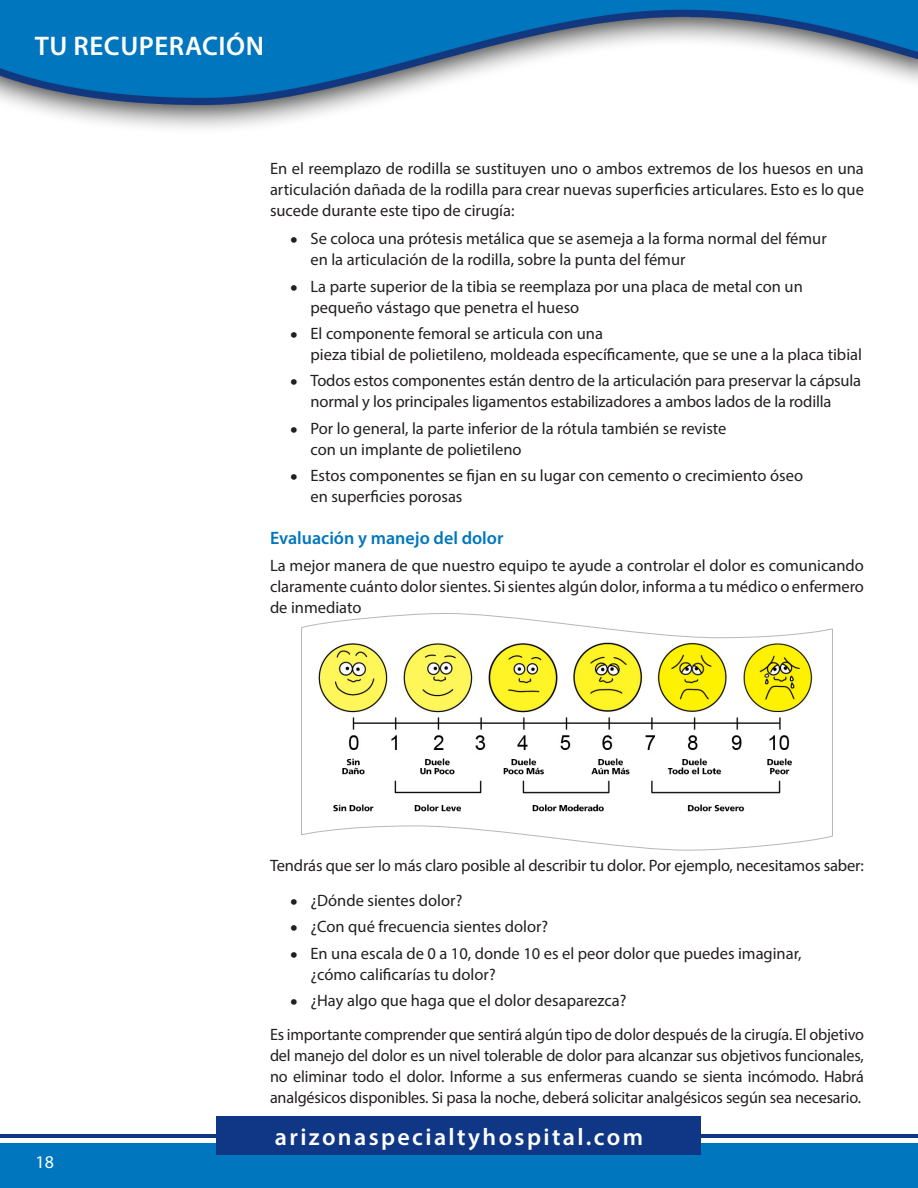
<style>
.page{position:relative;width:918px;height:1188px;background:#fff}
.page>*{position:absolute;margin:0;border:0;box-sizing:border-box;transform-origin:0 0}
.t1{font:600 27px "Myriad Pro";letter-spacing:.02em;color:#fff}
.t2{font:600 24px "Myriad Pro";letter-spacing:.1em;color:#fff}
.Subtitle{font:600 18px "Myriad Pro";color:#0076be}
.t3{font:18px "Myriad Pro";color:#fff}
.Bullet_Text{font:16.5px/21px "Myriad Pro";color:#231f20}
.Text{font:16.5px/21px "Myriad Pro";letter-spacing:-.005em;color:#231f20;text-align:justify}
.s1{font-size:27px}
</style>
<div class="page">
<div style="left:0;top:1143px;width:918px;height:45px;background:#0076be"></div>
<img style="left:0;top:0;width:918px;height:128px">
<hr style="left:0;top:1134px;width:918px;height:3px;background:#103785">
<div style="left:217px;top:1116px;width:484px;height:39px;background:#103785"></div>
<svg style="left:301px;top:613px;width:532px;height:238px"></svg>
<p class="t1" style="left:35px;top:29px;width:231px">TU RECUPERACIÓN</p>
<p class="Text" style="left:270px;top:158px;width:595px">En el reemplazo de rodilla se sustituyen uno o ambos extremos de los huesos en una articulación dañada de la rodilla para crear nuevas superficies articulares. Esto es lo que sucede durante este tipo de cirugía:</p>
<p class="Bullet_Text" style="left:310px;top:228px;width:518px;text-indent:-20px"><span class="s1">•</span> Se coloca una prótesis metálica que se asemeja a la forma normal del fémur en la articulación de la rodilla, sobre la punta del fémur</p>
<p class="Bullet_Text" style="left:310px;top:275px;width:494px;text-indent:-20px"><span class="s1">•</span> La parte superior de la tibia se reemplaza por una placa de metal con un pequeño vástago que penetra el hueso</p>
<p class="Bullet_Text" style="left:310px;top:323px;width:553px;text-indent:-20px"><span class="s1">•</span> El componente femoral se articula con una<br>pieza tibial de polietileno, moldeada específicamente, que se une a la placa tibial</p>
<p class="Bullet_Text" style="left:290px;top:370px;width:572px;text-align:center"><span class="s1">•</span> Todos estos componentes están dentro de la articulación para preservar la cápsula normal y los principales ligamentos estabilizadores a ambos lados de la rodilla</p>
<p class="Bullet_Text" style="left:310px;top:417px;width:418px;text-indent:-20px"><span class="s1">•</span> Por lo general, la parte inferior de la rótula también se reviste con un implante de polietileno</p>
<p class="Bullet_Text" style="left:310px;top:465px;width:494px;text-indent:-20px"><span class="s1">•</span> Estos componentes se fijan en su lugar con cemento o crecimiento óseo en superficies porosas</p>
<p class="Subtitle" style="left:270px;top:526px;width:235px">Evaluación y manejo del dolor</p>
<p class="Text" style="left:270px;top:555px;width:596px">La mejor manera de que nuestro equipo te ayude a controlar el dolor es comunicando claramente cuánto dolor sientes. Si sientes algún dolor, informa a tu médico o enfermero de inmediato</p>
<p class="Text" style="left:270px;top:855px;width:596px">Tendrás que ser lo más claro posible al describir tu dolor. Por ejemplo, necesitamos saber:</p>
<p class="Bullet_Text" style="left:290px;top:889px;width:174px"><span class="s1">•</span> ¿Dónde sientes dolor?</p>
<p class="Bullet_Text" style="left:290px;top:916px;width:259px"><span class="s1">•</span> ¿Con qué frecuencia sientes dolor?</p>
<p class="Bullet_Text" style="left:310px;top:942px;width:493px;text-indent:-20px"><span class="s1">•</span> En una escala de 0 a 10, donde 10 es el peor dolor que puedes imaginar, ¿cómo calificarías tu dolor?</p>
<p class="Bullet_Text" style="left:290px;top:990px;width:338px"><span class="s1">•</span> ¿Hay algo que haga que el dolor desaparezca?</p>
<p class="Bullet_Text" style="left:270px;top:1024px;width:596px;text-align:justify">Es importante comprender que sentirá algún tipo de dolor después de la cirugía. El objetivo del manejo del dolor es un nivel tolerable de dolor para alcanzar sus objetivos funcionales, no eliminar todo el dolor. Informe a sus enfermeras cuando se sienta incómodo. Habrá analgésicos disponibles. Si pasa la noche, deberá solicitar analgésicos según sea necesario.</p>
<p class="t3" style="left:36px;top:1151px;width:20px">18</p>
<p class="t2" style="left:275px;top:1121px;width:370px">arizonaspecialtyhospital.com</p>
</div>
